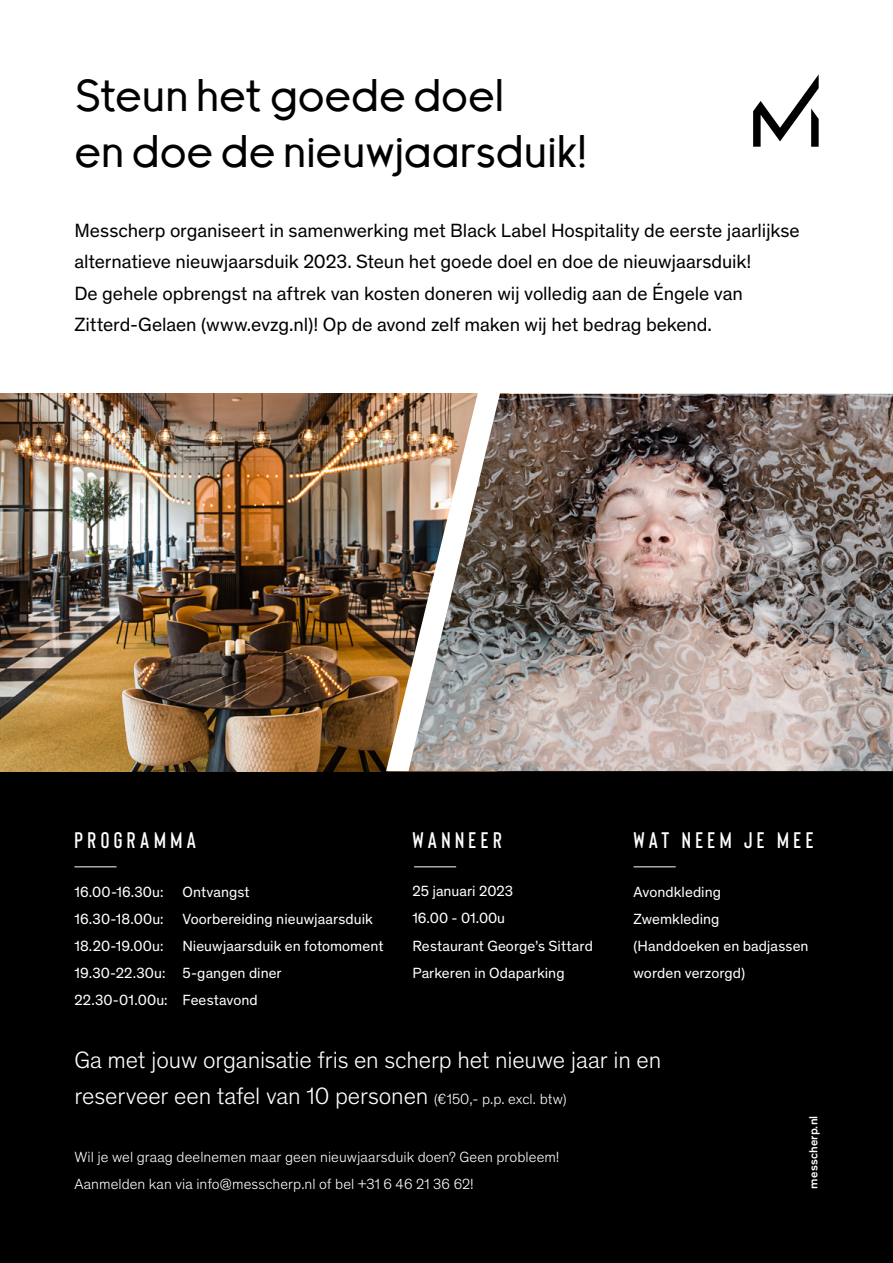
<style>
.page{position:relative;width:893px;height:1263px;background:#fff}
.page>*{position:absolute;margin:0;border:0;box-sizing:border-box;transform-origin:0 0}
.t1{font:46.5px/55.8px "Slake";letter-spacing:-.005em;color:#000}
.t2{font:300 24px/36px "Theinhardt Pan";letter-spacing:-.005em;color:#fff}
.t3{font:600 22.5px "Bison";letter-spacing:.195em;color:#fff}
.t4{font:19.5px/31.5px "Theinhardt Pan";letter-spacing:-.005em;color:#000}
.t5{font:15px/27px "Theinhardt Pan";letter-spacing:.005em;color:#fff}
.t6{font:300 15px/27px "Theinhardt Pan";letter-spacing:.005em;color:#fff}
.t7{font:500 12px "Theinhardt Pan";letter-spacing:.015em;color:#fff}
.s1{font-size:15px}
</style>
<div class="page">
<div style="left:0;top:572px;width:893px;height:691px;background:#000"></div>
<img style="left:0;top:394px;width:386px;height:377px">
<img style="left:500px;top:394px;width:393px;height:377px">
<svg style="left:753px;top:74px;width:66px;height:73px"></svg>
<hr style="left:74px;top:866px;width:43px;height:1px;background:#fff">
<hr style="left:414px;top:866px;width:42px;height:1px;background:#fff">
<hr style="left:634px;top:866px;width:42px;height:1px;background:#fff">
<img style="left:386px;top:393px;width:114px;height:378px">
<h1 class="t1" style="left:74px;top:67px;width:514px">Steun het goede doel<br>en doe de nieuwjaarsduik!</h1>
<p class="t4" style="left:74px;top:213px;width:727px">Messcherp organiseert in samenwerking met Black Label Hospitality de eerste jaarlijkse alternatieve nieuwjaarsduik 2023. Steun het goede doel en doe de nieuwjaarsduik!<br>De gehele opbrengst na aftrek van kosten doneren wij volledig aan de Éngele van Zitterd-Gelaen (www.evzg.nl)! Op de avond zelf maken wij het bedrag bekend.</p>
<h3 class="t3" style="left:74px;top:829px;width:123px">PROGRAMMA</h3>
<p class="t5" style="left:74px;top:877px;width:300px">16.00-16.30u: Ontvangst<br>16.30-18.00u: Voorbereiding nieuwjaarsduik<br>18.20-19.00u:</p>
<p class="t5" style="left:74px;top:931px;width:311px;text-indent:108px">Nieuwjaarsduik en fotomoment<br>19.30-22.30u: 5-gangen diner<br>22.30-01.00u: Feestavond</p>
<h3 class="t3" style="left:412px;top:829px;width:91px">WANNEER</h3>
<p class="t5" style="left:412px;top:876px;width:182px">25 januari 2023<br>16.00 - 01.00u<br>Restaurant George’s Sittard<br>Parkeren in Odaparking</p>
<h3 class="t3" style="left:634px;top:829px;width:181px">WAT NEEM JE MEE</h3>
<p class="t5" style="left:634px;top:877px;width:176px">Avondkleding<br>Zwemkleding (Handdoeken en badjassen worden verzorgd)</p>
<h2 class="t2" style="left:74px;top:1041px;width:588px">Ga met jouw organisatie fris en scherp het nieuwe jaar in en reserveer een tafel van 10 personen <span class="s1">(€150,- p.p. excl. btw)</span></h2>
<p class="t6" style="left:74px;top:1142px;width:487px">Wil je wel graag deelnemen maar geen nieuwjaarsduik doen? Geen probleem!<br>Aanmelden kan via info@messcherp.nl of bel +31 6 46 21 36 62!</p>
<p class="t7" style="left:804px;top:1188px;width:74px;rotate:-90deg">messcherp.nl</p>
</div>
